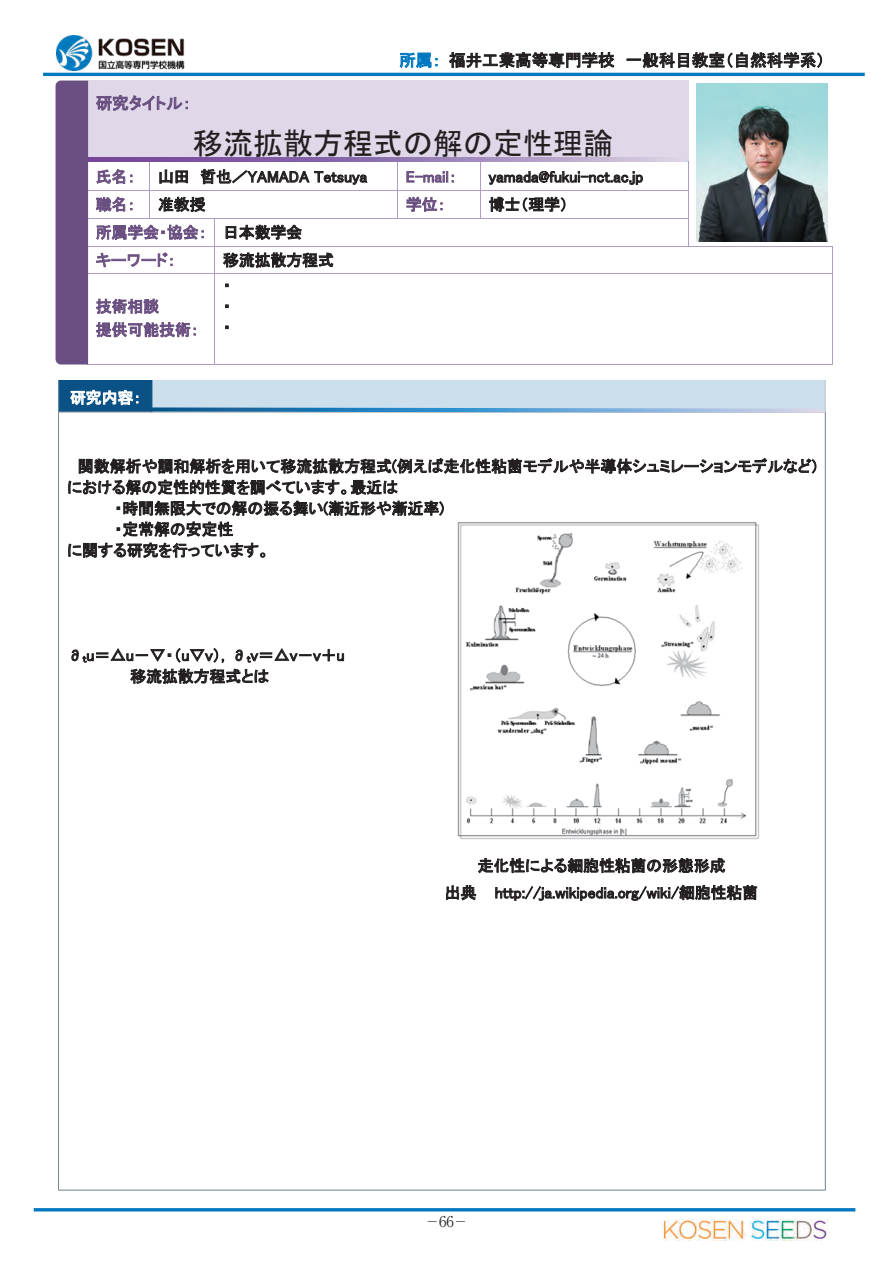
<style>
.page{position:relative;width:893px;height:1263px;background:#fff}
.page>*{position:absolute;margin:0;border:0;box-sizing:border-box;transform-origin:0 0}
.t1{font:30px "MS P Gothic";color:#231f20}
.t2{font:16.5px "MS P Gothic";color:#231f20}
.t3{font:16.5px "MS P Gothic";color:#6a4f81}
.t4{font:15.9px/21px "MS P Gothic";color:#231f20;text-align:center}
.t5{font:15.9px/27.8px "MS P Gothic";color:#6a4f81}
.t6{font:15.9px "MS P Gothic";color:#fff}
.t7{font:300 14.85px "Ryumin Pr 6";color:#231f20;scale:.6 1}
.s1{color:#0078c0}
.s2{color:#231f20}
</style>
<div class="page">
<hr style="left:43px;top:73px;width:822px;height:3px;background:#0078c0">
<img style="left:57px;top:35px;width:127px;height:35px">
<div style="left:88px;top:80px;width:600px;height:81px;background:#e0d8e9"></div>
<hr style="left:481px;top:161px;width:207px;height:1px;background:#b0d3ef">
<hr style="left:88px;top:190px;width:62px;height:1px;background:#af9cc7">
<hr style="left:150px;top:190px;width:247px;height:1px;background:#af9cc7">
<hr style="left:398px;top:190px;width:82px;height:1px;background:#af9cc7">
<hr style="left:481px;top:190px;width:207px;height:1px;background:#af9cc7">
<hr style="left:88px;top:218px;width:62px;height:1px;background:#af9cc7">
<hr style="left:150px;top:218px;width:65px;height:1px;background:#af9cc7">
<hr style="left:215px;top:218px;width:182px;height:1px;background:#af9cc7">
<svg style="left:397px;top:162px;width:1px;height:57px"></svg>
<hr style="left:398px;top:218px;width:82px;height:1px;background:#af9cc7">
<svg style="left:480px;top:162px;width:1px;height:57px"></svg>
<hr style="left:481px;top:218px;width:207px;height:1px;background:#af9cc7">
<hr style="left:88px;top:246px;width:127px;height:1px;background:#af9cc7">
<hr style="left:215px;top:246px;width:473px;height:1px;background:#af9cc7">
<svg style="left:688px;top:161px;width:1px;height:86px"></svg>
<hr style="left:689px;top:246px;width:143px;height:1px;background:#af9cc7">
<hr style="left:88px;top:273px;width:127px;height:1px;background:#af9cc7">
<hr style="left:215px;top:273px;width:617px;height:1px;background:#af9cc7">
<svg style="left:832px;top:246px;width:1px;height:28px"></svg>
<hr style="left:88px;top:364px;width:127px;height:1px;background:#af9cc7">
<hr style="left:215px;top:274px;width:1px;height:90px;background:#af9cc7">
<hr style="left:215px;top:364px;width:617px;height:1px;background:#af9cc7">
<hr style="left:832px;top:274px;width:1px;height:90px;background:#af9cc7">
<img style="left:696px;top:84px;width:132px;height:158px">
<svg style="left:89px;top:158px;width:596px;height:4px;background:#9a7db6"></svg>
<div style="left:56px;top:81px;width:33px;height:284px;background:#6a5082"></div>
<img style="left:58px;top:380px;width:768px;height:811px">
<svg style="left:151px;top:407px;width:670px;height:6px;background:#79a9ce"></svg>
<hr style="left:34px;top:1208px;width:821px;height:3px;background:#0078c0">
<img style="left:663px;top:1220px;width:166px;height:21px">
<p class="t3" style="left:96px;top:95px;width:97px">研究タイトル：</p>
<p class="t2" style="left:399px;top:52px;width:427px"><span class="s1">所属：</span> 福井工業高等専門学校 一般科目教室（自然科学系）</p>
<h1 class="t1" style="left:193px;top:128px;width:422px">移流拡散方程式の解の定性理論</h1>
<p class="t5" style="left:96px;top:163px;width:41px">氏名：</p>
<p class="t4" style="left:158px;top:166px;width:211px">山田 哲也／YAMADA Tetsuya</p>
<p class="t5" style="left:406px;top:163px;width:52px">E-mail：</p>
<p class="t4" style="left:489px;top:166px;width:156px">yamada@fukui-nct.ac.jp</p>
<p class="t5" style="left:96px;top:190px;width:41px">職名：</p>
<p class="t4" style="left:158px;top:194px;width:49px">准教授</p>
<p class="t5" style="left:406px;top:190px;width:41px">学位：</p>
<p class="t4" style="left:489px;top:194px;width:81px">博士（理学）</p>
<p class="t5" style="left:96px;top:218px;width:208px">所属学会・協会： <span class="s2">日本数学会</span>キーワード：</p>
<p class="t4" style="left:223px;top:249px;width:112px">移流拡散方程式</p>
<p class="t5" style="left:96px;top:294px;width:104px;line-height:23.4px">技術相談<br>提供可能技術：</p>
<p class="t6" style="left:70px;top:390px;width:73px">研究内容：</p>
<p class="t4" style="left:223px;top:275px;width:9px;text-align:justify">・・・</p>
<p class="t4" style="left:78px;top:456px;width:740px">関数解析や調和解析を用いて移流拡散方程式(例えば走化性粘菌モデルや半導体シュミレーションモデルなど)</p>
<p class="t4" style="left:67px;top:477px;width:332px">における解の定性的性質を調べています。最近は</p>
<p class="t4" style="left:114px;top:498px;width:331px">・時間無限大での解の振る舞い(漸近形や漸近率)</p>
<p class="t4" style="left:114px;top:519px;width:120px">・定常解の安定性</p>
<p class="t4" style="left:67px;top:540px;width:204px">に関する研究を行っています。</p>
<p class="t4" style="left:130px;top:645px;width:216px;text-align:left;text-indent:-63px">∂<sub>t</sub>u＝△u－▽・（u▽v），∂<sub>t</sub>v＝△v－v＋u移流拡散方程式とは</p>
<p class="t4" style="left:445px;top:852px;width:315px;line-height:27px">走化性による細胞性粘菌の形態形成<br>出典 http://ja.wikipedia.org/wiki/細胞性粘菌</p>
<p class="t7" style="left:428px;top:1210px;width:64px">─66─</p>
</div>
